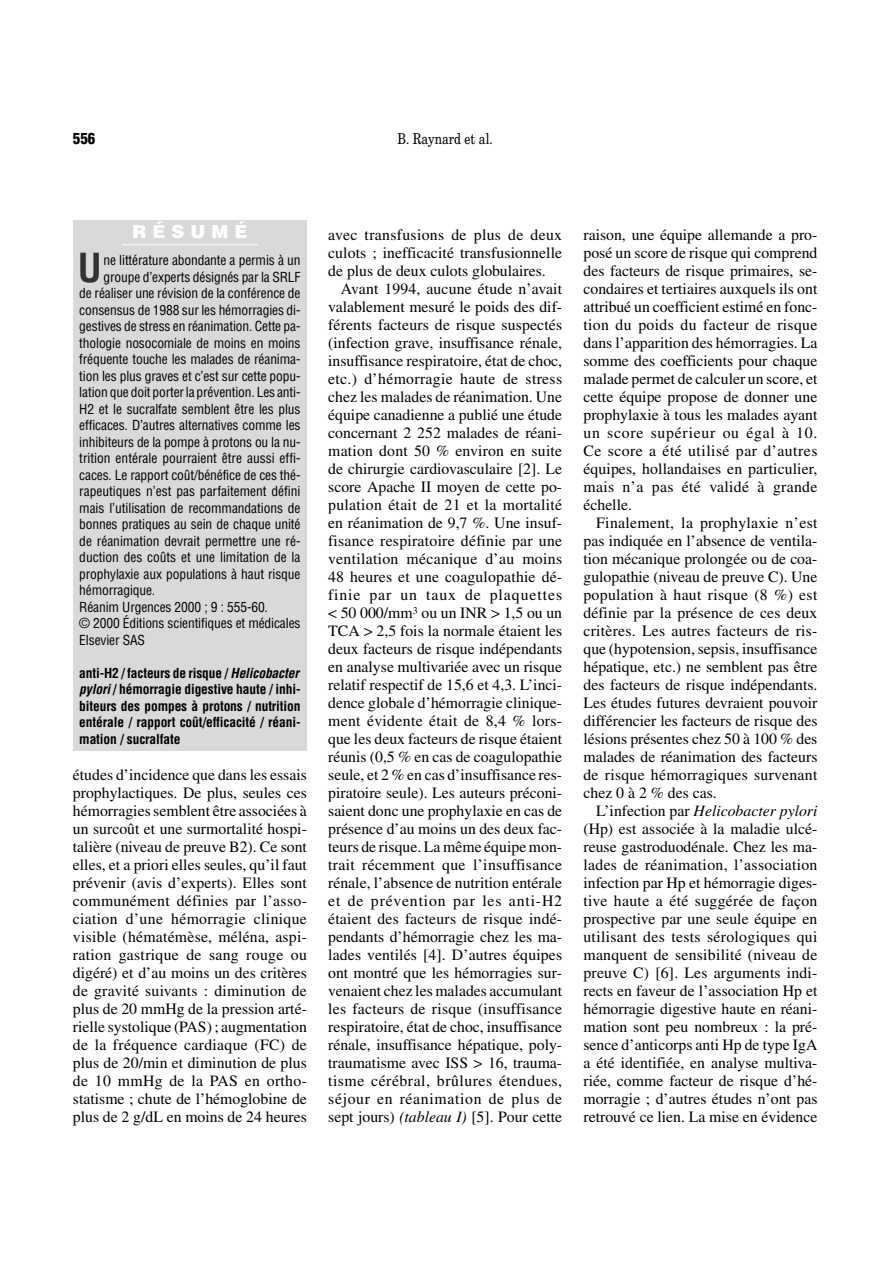
<style>
.page{position:relative;width:893px;height:1263px;background:#fff}
.page>*{position:absolute;margin:0;border:0;box-sizing:border-box;transform-origin:0 0}
.t1{font:700 condensed 39px "Helvetica";color:#333}
.t2{font:900 18px "Helvetica";letter-spacing:.335em;color:#fff}
.t3{font:15.75px/18px "Times";color:#000;text-align:justify}
.t4{font:15px "New Century Schlbk";color:#000;scale:.8 1}
.t5{font:900 condensed 15px "Helvetica";color:#000}
.t6{font:condensed 13.5px "Helvetica";letter-spacing:-.01em;color:#000}
.t7{font:700 condensed 13.5px/16.5px "Helvetica";letter-spacing:-.01em;color:#000}
.s1{font-style:italic}
</style>
<div class="page">
<div style="left:73px;top:220px;width:234px;height:530px;background:#d9d9d9"></div>
<hr style="left:122px;top:244px;width:136px;height:1px;background:#fff">
<p class="t5" style="left:73px;top:132px;width:24px">556</p>
<p class="t4" style="left:397px;top:133px;width:120px">B. Raynard et al.</p>
<p class="t2" style="left:132px;top:225px;width:116px">RÉSUMÉ</p>
<h1 class="t1" style="left:78px;top:252px;width:25px">U</h1>
<p class="t6" style="left:103px;top:255px;width:198px">ne littérature abondante a permis à un</p>
<p class="t6" style="left:103px;top:272px;width:198px">groupe d’experts désignés par la SRLF</p>
<p class="t6" style="left:79px;top:288px;width:223px">de réaliser une révision de la conférence de</p>
<p class="t6" style="left:79px;top:305px;width:223px">consensus de 1988 sur les hémorragies di-</p>
<p class="t6" style="left:79px;top:321px;width:223px">gestives de stress en réanimation. Cette pa-</p>
<p class="t6" style="left:79px;top:338px;width:223px">thologie nosocomiale de moins en moins</p>
<p class="t6" style="left:79px;top:354px;width:223px">fréquente touche les malades de réanima-</p>
<p class="t6" style="left:79px;top:371px;width:223px">tion les plus graves et c’est sur cette popu-</p>
<p class="t6" style="left:79px;top:387px;width:223px">lation que doit porter la prévention. Les anti-</p>
<p class="t6" style="left:79px;top:404px;width:223px">H2 et le sucralfate semblent être les plus</p>
<p class="t6" style="left:79px;top:420px;width:223px">efficaces. D’autres alternatives comme les</p>
<p class="t6" style="left:79px;top:437px;width:223px">inhibiteurs de la pompe à protons ou la nu-</p>
<p class="t6" style="left:79px;top:453px;width:223px">trition entérale pourraient être aussi effi-</p>
<p class="t6" style="left:79px;top:470px;width:223px">caces. Le rapport coût/bénéfice de ces thé-</p>
<p class="t6" style="left:79px;top:486px;width:223px">rapeutiques n’est pas parfaitement défini</p>
<p class="t6" style="left:79px;top:503px;width:223px">mais l’utilisation de recommandations de</p>
<p class="t6" style="left:79px;top:519px;width:223px">bonnes pratiques au sein de chaque unité</p>
<p class="t6" style="left:79px;top:536px;width:223px">de réanimation devrait permettre une ré-</p>
<p class="t6" style="left:79px;top:552px;width:223px">duction des coûts et une limitation de la</p>
<p class="t6" style="left:79px;top:569px;width:223px">prophylaxie aux populations à haut risque</p>
<p class="t6" style="left:79px;top:585px;width:77px">hémorragique.</p>
<p class="t6" style="left:79px;top:602px;width:190px">Réanim Urgences 2000 ; 9 : 555-60.</p>
<p class="t6" style="left:79px;top:618px;width:223px">© 2000 Éditions scientifiques et médicales</p>
<p class="t6" style="left:79px;top:635px;width:67px">Elsevier SAS</p>
<p class="t7" style="left:79px;top:666px;width:223px">anti-H2 / facteurs de risque / <span class="s1">Helicobacter pylori</span> / hémorragie digestive haute / inhi&shy;biteurs des pompes à protons / nutrition entérale / rapport coût/efficacité / réani&shy;mation / sucralfate</p>
<p class="t3" style="left:73px;top:767px;width:235px">études d’incidence que dans les essais prophylactiques. De plus, seules ces hémorragies semblent être associées à un surcoût et une surmortalité hospi&shy;talière (niveau de preuve B2). Ce sont elles, et a priori elles seules, qu’il faut prévenir (avis d’experts). Elles sont communément définies par l’asso&shy;ciation d’une hémorragie clinique visible (hématémèse, méléna, aspi&shy;ration gastrique de sang rouge ou digéré) et d’au moins un des critères de gravité suivants : diminution de plus de 20 mmHg de la pression arté&shy;rielle systolique (PAS) ; augmentation de la fréquence cardiaque (FC) de plus de 20/min et diminution de plus de 10 mmHg de la PAS en ortho&shy;statisme ; chute de l’hémoglobine de plus de 2 g/dL en moins de 24 heures</p>
<p class="t3" style="left:328px;top:227px;width:235px">avec transfusions de plus de deux culots ; inefficacité transfusionnelle de plus de deux culots globulaires.</p>
<p class="t3" style="left:328px;top:281px;width:235px;text-indent:13px">Avant 1994, aucune étude n’avait valablement mesuré le poids des dif&shy;férents facteurs de risque suspectés (infection grave, insuffisance rénale, insuffisance respiratoire, état de choc, etc.) d’hémorragie haute de stress chez les malades de réanimation. Une équipe canadienne a publié une étude concernant 2 252 malades de réani&shy;mation dont 50 % environ en suite de chirurgie cardiovasculaire [2]. Le score Apache II moyen de cette po&shy;pulation était de 21 et la mortalité en réanimation de 9,7 %. Une insuf&shy;fisance respiratoire définie par une ventilation mécanique d’au moins 48 heures et une coagulopathie dé&shy;finie par un taux de plaquettes &lt; 50 000/mm<sup>3</sup> ou un INR &gt; 1,5 ou un TCA &gt; 2,5 fois la normale étaient les deux facteurs de risque indépendants en analyse multivariée avec un risque relatif respectif de 15,6 et 4,3. L’inci&shy;dence globale d’hémorragie clinique&shy;ment évidente était de 8,4 % lors&shy;que les deux facteurs de risque étaient réunis (0,5 % en cas de coagulopathie seule, et 2 % en cas d’insuffisance res&shy;piratoire seule). Les auteurs préconi&shy;saient donc une prophylaxie en cas de présence d’au moins un des deux fac&shy;teurs de risque. La même équipe mon&shy;trait récemment que l’insuffisance rénale, l’absence de nutrition entérale et de prévention par les anti-H2 étaient des facteurs de risque indé&shy;pendants d’hémorragie chez les ma&shy;lades ventilés [4]. D’autres équipes ont montré que les hémorragies sur&shy;venaient chez les malades accumulant les facteurs de risque (insuffisance respiratoire, état de choc, insuffisance rénale, insuffisance hépatique, poly&shy;traumatisme avec ISS &gt; 16, trauma&shy;tisme cérébral, brûlures étendues, séjour en réanimation de plus de sept jours) <span class="s1">(tableau I)</span> [5]. Pour cette</p>
<p class="t3" style="left:583px;top:227px;width:235px">raison, une équipe allemande a pro&shy;posé un score de risque qui comprend des facteurs de risque primaires, se&shy;condaires et tertiaires auxquels ils ont attribué un coefficient estimé en fonc&shy;tion du poids du facteur de risque dans l’apparition des hémorragies. La somme des coefficients pour chaque malade permet de calculer un score, et cette équipe propose de donner une prophylaxie à tous les malades ayant un score supérieur ou égal à 10.<br>Ce score a été utilisé par d’autres équipes, hollandaises en particulier, mais n’a pas été validé à grande échelle.</p>
<p class="t3" style="left:583px;top:515px;width:235px;text-indent:13px">Finalement, la prophylaxie n’est pas indiquée en l’absence de ventila&shy;tion mécanique prolongée ou de coa&shy;gulopathie (niveau de preuve C). Une population à haut risque (8 %) est définie par la présence de ces deux critères. Les autres facteurs de ris&shy;que (hypotension, sepsis, insuffisance hépatique, etc.) ne semblent pas être des facteurs de risque indépendants.<br>Les études futures devraient pouvoir différencier les facteurs de risque des lésions présentes chez 50 à 100 % des malades de réanimation des facteurs de risque hémorragiques survenant chez 0 à 2 % des cas.</p>
<p class="t3" style="left:583px;top:803px;width:235px;text-indent:13px">L’infection par <span class="s1">Helicobacter pylori </span>(Hp) est associée à la maladie ulcé&shy;reuse gastroduodénale. Chez les ma&shy;lades de réanimation, l’association infection par Hp et hémorragie diges&shy;tive haute a été suggérée de façon prospective par une seule équipe en utilisant des tests sérologiques qui manquent de sensibilité (niveau de preuve C) [6]. Les arguments indi&shy;rects en faveur de l’association Hp et hémorragie digestive haute en réani&shy;mation sont peu nombreux : la pré&shy;sence d’anticorps anti Hp de type IgA a été identifiée, en analyse multiva&shy;riée, comme facteur de risque d’hé&shy;morragie ; d’autres études n’ont pas retrouvé ce lien. La mise en évidence</p>
</div>
